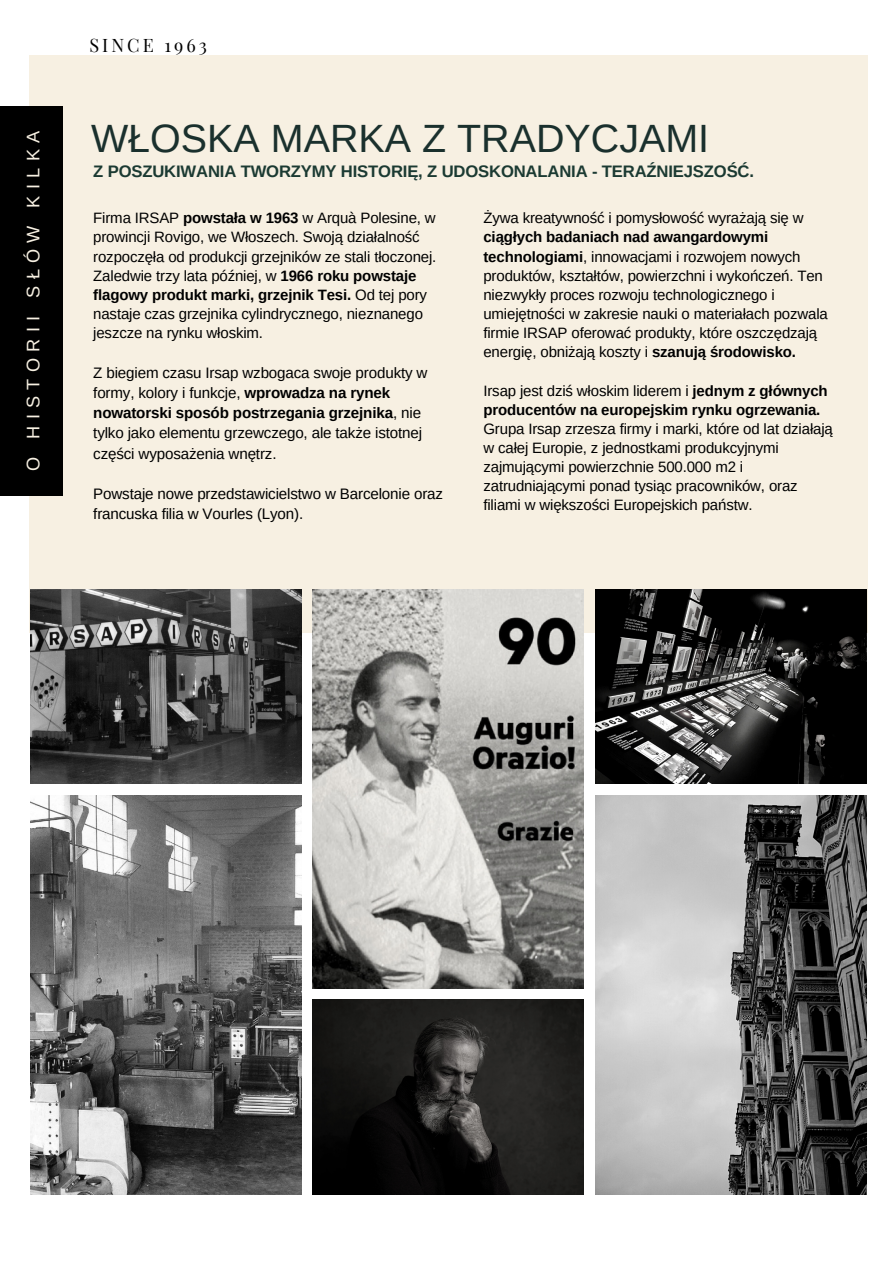
<style>
.page{position:relative;width:893px;height:1264px;background:#fff}
.page>*{position:absolute;margin:0;border:0;box-sizing:border-box;transform-origin:0 0}
.t1{font:39.45px "Arimo";color:#1a302d}
.t2{font:18.15px "Arimo";letter-spacing:.35em;color:#f7f0e2}
.t3{font:18.15px "Playfair Display";letter-spacing:.17em;color:#000}
.t4{font:700 16.65px "Arimo";letter-spacing:-.01em;color:#1b3a32}
.t5{font:15.15px/20.2px "Arimo";letter-spacing:-.01em;color:#000}
.t6{font:15px/19.2px "Arimo";letter-spacing:-.01em;color:#000}
.s1{font-weight:700}
</style>
<div class="page">
<div style="left:29px;top:56px;width:838px;height:576px;background:#f7f0e2"></div>
<img style="left:30px;top:589px;width:271px;height:194px">
<img style="left:312px;top:589px;width:272px;height:399px">
<img style="left:595px;top:589px;width:271px;height:194px">
<img style="left:30px;top:795px;width:271px;height:399px">
<img style="left:595px;top:795px;width:271px;height:399px">
<img style="left:312px;top:999px;width:272px;height:195px">
<div style="left:0;top:106px;width:63px;height:389px;background:#000"></div>
<p class="t2" style="left:23px;top:471px;width:342px;rotate:-90deg">O HISTORII SŁÓW KILKA</p>
<p class="t3" style="left:89px;top:33px;width:119px">SINCE 1963</p>
<p class="t1" style="left:91px;top:117px;width:619px">WŁOSKA MARKA Z TRADYCJAMI</p>
<h3 class="t4" style="left:93px;top:162px;width:662px">Z POSZUKIWANIA TWORZYMY HISTORIĘ, Z UDOSKONALANIA - TERAŹNIEJSZOŚĆ.</h3>
<h1 class="t6" style="left:93px;top:208px;width:344px">Firma IRSAP <span class="s1">powstała w 1963</span> w Arquà Polesine, w prowincji Rovigo, we Włoszech. Swoją działalność rozpoczęła od produkcji grzejników ze stali tłoczonej.<br>Zaledwie trzy lata później, w <span class="s1">1966 roku powstaje flagowy produkt marki, grzejnik Tesi.</span> Od tej pory nastaje czas grzejnika cylindrycznego, nieznanego jeszcze na rynku włoskim.</h1>
<h2 class="t5" style="left:93px;top:362px;width:336px">Z biegiem czasu Irsap wzbogaca swoje produkty w formy, kolory i funkcje, <span class="s1">wprowadza na rynek nowatorski sposób postrzegania grzejnika</span>, nie tylko jako elementu grzewczego, ale także istotnej części wyposażenia wnętrz.</h2>
<p class="t5" style="left:93px;top:483px;width:351px">Powstaje nowe przedstawicielstwo w Barcelonie oraz francuska filia w Vourles (Lyon).</p>
<p class="t6" style="left:483px;top:208px;width:346px">Żywa kreatywność i pomysłowość wyrażają się w <span class="s1">ciągłych badaniach nad awangardowymi technologiami</span>, innowacjami i rozwojem nowych produktów, kształtów, powierzchni i wykończeń. Ten niezwykły proces rozwoju technologicznego i umiejętności w zakresie nauki o materiałach pozwala firmie IRSAP oferować produkty, które oszczędzają energię, obniżają koszty i <span class="s1">szanują środowisko.</span></p>
<p class="t6" style="left:483px;top:381px;width:351px">Irsap jest dziś włoskim liderem i <span class="s1">jednym z głównych producentów na europejskim rynku ogrzewania.<br></span>Grupa Irsap zrzesza firmy i marki, które od lat działają w całej Europie, z jednostkami produkcyjnymi zajmującymi powierzchnie 500.000 m2 i zatrudniającymi ponad tysiąc pracowników, oraz filiami w większości Europejskich państw.</p>
</div>
